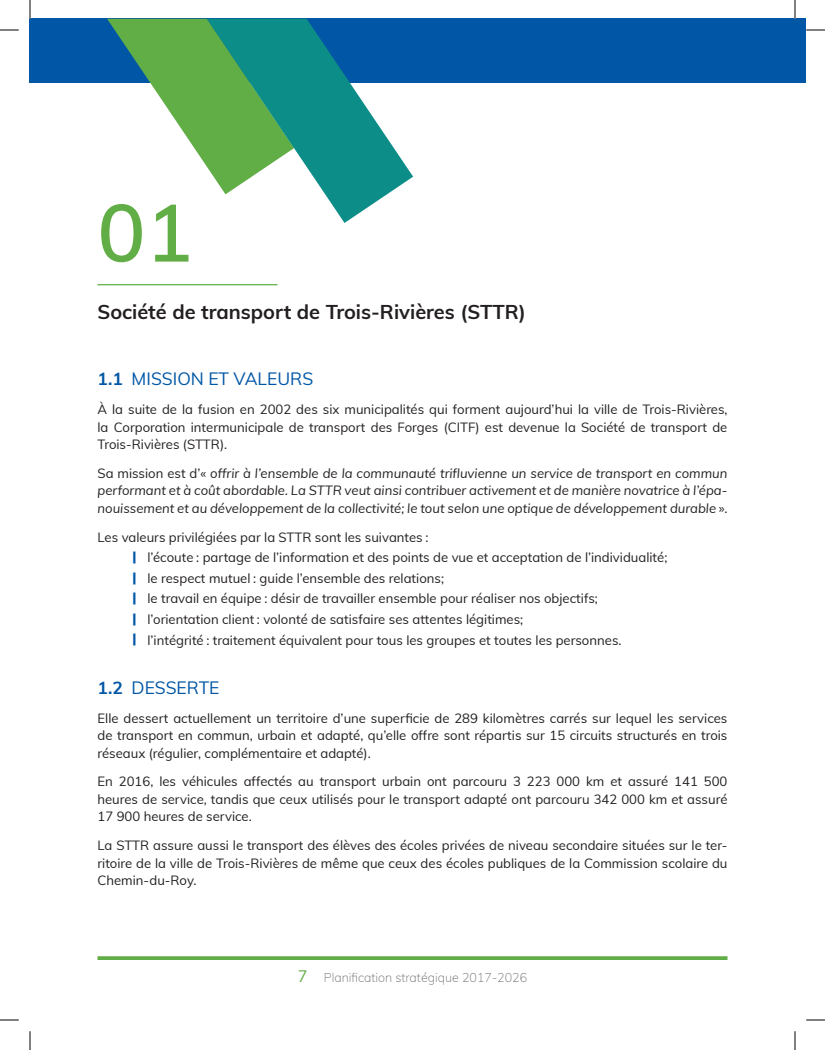
<style>
.page{position:relative;width:825px;height:1050px;background:#fff}
.page>*{position:absolute;margin:0;border:0;box-sizing:border-box;transform-origin:0 0}
.t1{font:600 80px "Muli";color:#60ae45}
.t2{font:700 20px "Muli";color:#231f20}
.t3{font:17.5px "Muli";color:#0156a5}
.t4{font:13.12px/17.5px "Muli";color:#231f20;text-align:justify}
.t5{font:italic 13.12px/17.5px "Muli";color:#231f20;text-align:justify}
.t6{font:200 12.5px "Muli";color:#6c6d70}
.s1{font-weight:700}
.s2{font-style:normal}
.s3{font-weight:900;color:#0156a5}
.s4{font-weight:400;font-size:16.25px;color:#60ae45}
</style>
<div class="page">
<svg style="left:98px;top:956px;width:630px;height:4px;background:#69b350"></svg>
<hr style="left:98px;top:284px;width:180px;height:1px;background:#60ae45">
<div style="left:30px;top:19px;width:776px;height:64px;background:#0156a5"></div>
<svg style="left:107px;top:19px;width:100px;height:148px"></svg>
<svg style="left:207px;top:19px;width:206px;height:204px"></svg>
<svg style="left:0;top:29px;width:19px;height:2px"></svg>
<svg style="left:806px;top:29px;width:19px;height:2px"></svg>
<svg style="left:0;top:1019px;width:19px;height:2px"></svg>
<svg style="left:806px;top:1019px;width:19px;height:2px"></svg>
<svg style="left:29px;top:0;width:2px;height:19px"></svg>
<svg style="left:29px;top:1031px;width:2px;height:19px"></svg>
<svg style="left:794px;top:0;width:2px;height:19px"></svg>
<svg style="left:794px;top:1031px;width:2px;height:19px"></svg>
<h1 class="t1" style="left:98px;top:174px;width:98px">01</h1>
<h2 class="t2" style="left:98px;top:298px;width:430px">Société de transport de Trois-Rivières (STTR)</h2>
<h3 class="t3" style="left:98px;top:366px;width:217px"><span class="s1">1.1</span> MISSION ET VALEURS</h3>
<p class="t4" style="left:98px;top:400px;width:632px">À la suite de la fusion en 2002 des six municipalités qui forment aujourd’hui la ville de Trois-Rivières, la Corporation intermunicipale de transport des Forges (CITF) est devenue la Société de transport de Trois-Rivières (STTR).</p>
<p class="t5" style="left:98px;top:464px;width:632px"><span class="s2">Sa mission est d’«</span> offrir à l’ensemble de la communauté trifluvienne un service de transport en commun performant et à coût abordable. La STTR veut ainsi contribuer activement et de manière novatrice à l’épa&shy;nouissement et au développement de la collectivité; le tout selon une optique de développement durable <span class="s2">».</span></p>
<p class="t4" style="left:133px;top:526px;width:536px;line-height:20.6px;text-align:left;text-indent:-35px">Les valeurs privilégiées par la STTR sont les suivantes :<br><span class="s3">|</span> l’écoute : partage de l’information et des points de vue et acceptation de l’individualité; <span class="s3">|</span> le respect mutuel : guide l’ensemble des relations;<br><span class="s3">|</span> le travail en équipe : désir de travailler ensemble pour réaliser nos objectifs;<br><span class="s3">|</span> l’orientation client : volonté de satisfaire ses attentes légitimes;<br><span class="s3">|</span> l’intégrité : traitement équivalent pour tous les groupes et toutes les personnes.</p>
<h3 class="t3" style="left:98px;top:675px;width:124px"><span class="s1">1.2</span> DESSERTE</h3>
<p class="t4" style="left:98px;top:709px;width:632px">Elle dessert actuellement un territoire d’une superficie de 289 kilomètres carrés sur lequel les services de transport en commun, urbain et adapté, qu’elle offre sont répartis sur 15 circuits structurés en trois réseaux (régulier, complémentaire et adapté).</p>
<p class="t4" style="left:98px;top:772px;width:632px">En 2016, les véhicules affectés au transport urbain ont parcouru 3 223 000 km et assuré 141 500 heures de service, tandis que ceux utilisés pour le transport adapté ont parcouru 342 000 km et assuré 17 900 heures de service.</p>
<p class="t4" style="left:98px;top:836px;width:632px">La STTR assure aussi le transport des élèves des écoles privées de niveau secondaire situées sur le ter&shy;ritoire de la ville de Trois-Rivières de même que ceux des écoles publiques de la Commission scolaire du Chemin-du-Roy.</p>
<p class="t6" style="left:298px;top:969px;width:231px"><span class="s4">7</span> Planification stratégique 2017-2026</p>
</div>
